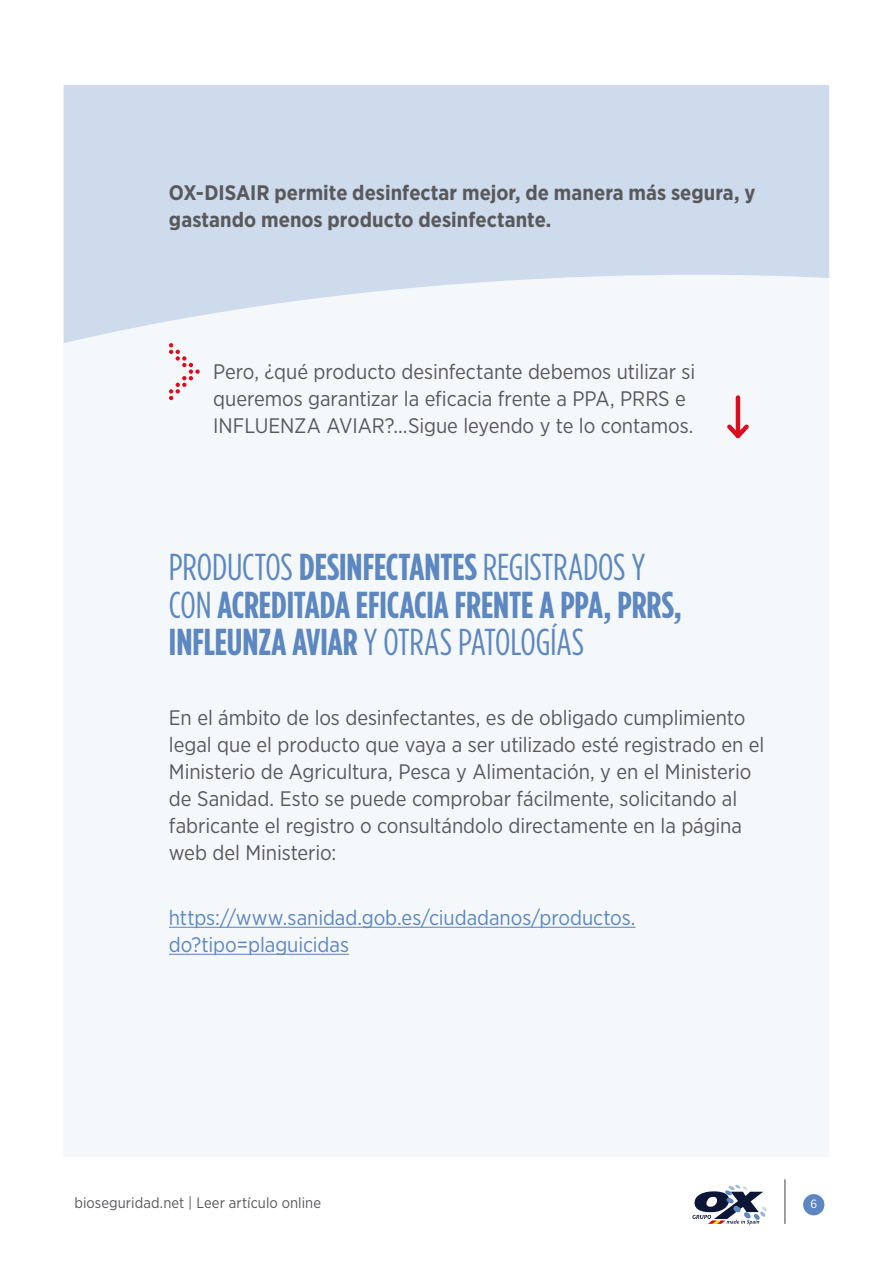
<style>
.page{position:relative;width:893px;height:1263px;background:#fff}
.page>*{position:absolute;margin:0;border:0;box-sizing:border-box;transform-origin:0 0}
.t1{font:700 37.5px/37.5px "Gotham Condensed";letter-spacing:-.005em;color:#5c87c0}
.Online_txt{font:21px/27px "Gotham Narrow";letter-spacing:-.005em;color:#59595c}
.Online_txt-2{font:700 21px/27px "Gotham Narrow";letter-spacing:.005em;color:#59595c}
.Online_txt-3{font:21px/27px "Gotham Narrow";letter-spacing:-.005em;color:#5c87c0}
.t2{font:15px "Gotham Narrow";letter-spacing:.005em;color:#59595c}
.t3{font:12px "Gotham Narrow";color:#fff}
.s1{font-weight:400}
</style>
<div class="page">
<div style="left:803px;top:1194px;width:21px;height:21px;background:#5c87c0;border-radius:50%"></div>
<hr style="left:784px;top:1179px;width:2px;height:45px;background:#808080">
<div style="left:64px;top:85px;width:765px;height:1071px;background:#f5f8fb"></div>
<svg style="left:692px;top:1185px;width:75px;height:39px"></svg>
<svg style="left:64px;top:85px;width:765px;height:258px;fill:#cedbec"></svg>
<svg style="left:169px;top:343px;width:31px;height:57px"></svg>
<hr style="left:736px;top:397px;width:4px;height:39px;background:#dc0d1d">
<svg style="left:727px;top:420px;width:22px;height:19px"></svg>
<hr style="left:169px;top:927px;width:467px;height:1px;background:#5c87c0">
<hr style="left:169px;top:954px;width:180px;height:1px;background:#5c87c0">
<p class="Online_txt-2" style="left:169px;top:179px;width:588px">OX-DISAIR permite desinfectar mejor, de manera más segura, y gastando menos producto desinfectante.</p>
<p class="Online_txt" style="left:213px;top:358px;width:484px">Pero, ¿qué producto desinfectante debemos utilizar si queremos garantizar la eficacia frente a PPA, PRRS e<br>INFLUENZA AVIAR?...Sigue leyendo y te lo contamos.</p>
<p class="t1" style="left:169px;top:547px;width:515px"><span class="s1">PRODUCTOS</span> DESINFECTANTES <span class="s1">REGISTRADOS Y<br>CON</span> ACREDITADA EFICACIA FRENTE A PPA, PRRS,<br>INFLEUNZA AVIAR <span class="s1">Y OTRAS PATOLOGÍAS</span></p>
<p class="Online_txt" style="left:169px;top:704px;width:597px">En el ámbito de los desinfectantes, es de obligado cumplimiento legal que el producto que vaya a ser utilizado esté registrado en el Ministerio de Agricultura, Pesca y Alimentación, y en el Ministerio de Sanidad. Esto se puede comprobar fácilmente, solicitando al fabricante el registro o consultándolo directamente en la página web del Ministerio:</p>
<p class="Online_txt-3" style="left:169px;top:904px;width:468px">https://www.sanidad.gob.es/ciudadanos/productos. do?tipo=plaguicidas</p>
<p class="t2" style="left:74px;top:1193px;width:248px">bioseguridad.net | Leer artículo online</p>
<p class="t3" style="left:810px;top:1197px;width:8px">6</p>
</div>
